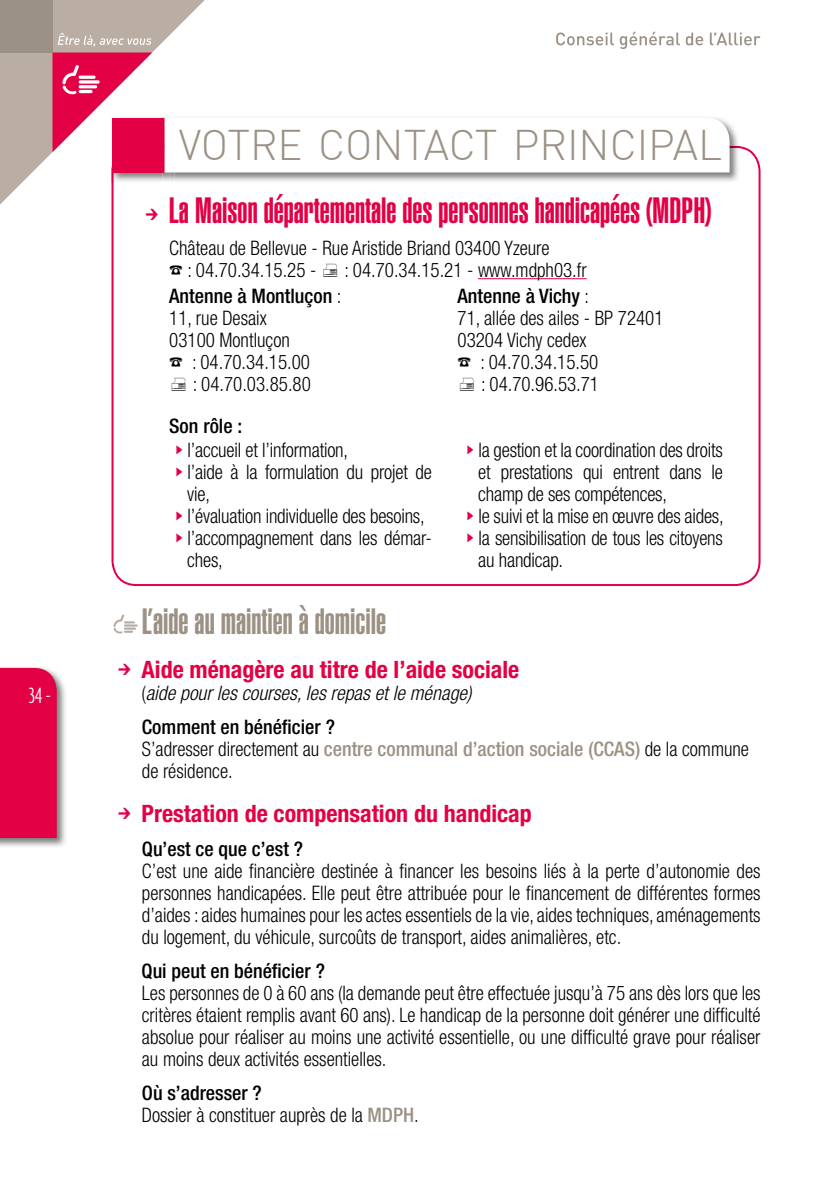
<style>
.page{position:relative;width:823px;height:1191px;background:#fff}
.page>*{position:absolute;margin:0;border:0;box-sizing:border-box;transform-origin:0 0}
.t1{font:300 42px "DIN";color:#9b9184}
.t2{font:900 extra-condensed 36px "Helvetica";color:#e30045}
.t3{font:900 extra-condensed 36px "Helvetica";color:#9b9184}
.t4{font:700 condensed 24px "Helvetica Neue";color:#e30045}
.t5{font:300 extra-condensed 24px "Agenda";color:#fff}
.t6{font:300 condensed 20px/22px "Helvetica Neue";color:#000;scale:.95 1}
.t7{font:500 condensed 20px "Helvetica Neue";color:#000}
.t8{font:italic 300 condensed 20px/34px "Helvetica Neue";color:#000}
.s1{font-family:"Bienvenue Picto Beta";font-weight:400;font-stretch:normal;font-size:24px}
.s2{font-weight:300}
.s3{font-weight:500}
.s4{font-family:"Bienvenue Picto Beta";font-weight:400;font-stretch:normal;color:#e30045}
.s5{font-family:"Bienvenue Picto Beta";font-weight:400;font-stretch:normal}
.s6{font-style:normal}
.s7{font-weight:500;font-style:normal}
.s8{font-weight:500;color:#9b9184}
</style>
<div class="page">
<svg style="left:0;top:0;width:204px;height:204px;fill:#baaea4"></svg>
<div style="left:0;top:0;width:52px;height:52px;background:#9b9184"></div>
<svg style="left:556px;top:33px;width:57px;height:12px"></svg>
<svg style="left:619px;top:32px;width:60px;height:17px"></svg>
<svg style="left:685px;top:33px;width:17px;height:12px"></svg>
<svg style="left:709px;top:33px;width:51px;height:12px"></svg>
<img style="left:0;top:667px;width:65px;height:180px">
<div style="left:0;top:668px;width:57px;height:170px;background:#e30045"></div>
<svg style="left:111px;top:146px;width:649px;height:440px"></svg>
<img style="left:110px;top:116px;width:52px;height:67px">
<img style="left:111px;top:163px;width:2px;height:20px">
<div style="left:112px;top:118px;width:52px;height:54px;background:#e30045"></div>
<img style="left:174px;top:116px;width:565px;height:67px">
<img style="left:729px;top:146px;width:10px;height:2px">
<img style="left:162px;top:116px;width:12px;height:67px">
<img style="left:162px;top:118px;width:2px;height:54px">
<svg style="left:164px;top:118px;width:565px;height:54px"></svg>
<svg style="left:52px;top:33px;width:100px;height:119px"></svg>
<hr style="left:477px;top:278px;width:109px;height:1px;background:#e30045">
<svg style="left:113px;top:614px;width:24px;height:19px"></svg>
<svg style="left:323px;top:263px;width:14px;height:14px"></svg>
<svg style="left:172px;top:377px;width:13px;height:13px"></svg>
<svg style="left:460px;top:377px;width:13px;height:13px"></svg>
<p class="t5" style="left:29px;top:682px;width:24px">34 -</p>
<h1 class="t1" style="left:179px;top:119px;width:544px">VOTRE CONTACT PRINCIPAL</h1>
<h2 class="t2" style="left:141px;top:189px;width:572px"><span class="s1">U</span> La Maison départementale des personnes handicapées (MDPH)</h2>
<p class="t6" style="left:169px;top:236px;width:401px">Château de Bellevue - Rue Aristide Briand 03400 Yzeure ☎ : 04.70.34.15.25 -</p>
<p class="t6" style="left:344px;top:258px;width:256px">: 04.70.34.15.21 - www.mdph03.fr</p>
<p class="t7" style="left:169px;top:283px;width:173px">Antenne à Montluçon <span class="s2">:</span></p>
<p class="t6" style="left:169px;top:306px;width:104px">11, rue Desaix</p>
<p class="t6" style="left:169px;top:328px;width:128px">03100 Montluçon</p>
<p class="t6" style="left:169px;top:350px;width:150px">☎ : 04.70.34.15.00</p>
<p class="t6" style="left:193px;top:372px;width:126px">: 04.70.03.85.80</p>
<p class="t6" style="left:169px;top:413px;width:190px;line-height:24.4px"><span class="s3">Son rôle :<br></span><span class="s4">S</span>l’accueil et l’information,</p>
<p class="t6" style="left:169px;top:461px;width:278px"><span class="s4">S</span>l’aide à la formulation du projet de</p>
<p class="t6" style="left:187px;top:483px;width:25px">vie,</p>
<p class="t6" style="left:169px;top:505px;width:270px"><span class="s4">S</span>l’évaluation individuelle des besoins,</p>
<p class="t6" style="left:169px;top:527px;width:278px"><span class="s4">S</span>l’accompagnement dans les démar-</p>
<p class="t6" style="left:187px;top:549px;width:39px">ches,</p>
<p class="t7" style="left:457px;top:283px;width:133px">Antenne à Vichy <span class="s2">:</span></p>
<p class="t6" style="left:457px;top:306px;width:218px">71, allée des ailes - BP 72401</p>
<p class="t6" style="left:457px;top:328px;width:137px">03204 Vichy cedex</p>
<p class="t6" style="left:457px;top:350px;width:150px">☎ : 04.70.34.15.50</p>
<p class="t6" style="left:481px;top:372px;width:126px">: 04.70.96.53.71</p>
<p class="t6" style="left:460px;top:439px;width:278px"><span class="s4">S</span>la gestion et la coordination des droits</p>
<p class="t6" style="left:478px;top:461px;width:259px">et prestations qui entrent dans le</p>
<p class="t6" style="left:478px;top:483px;width:200px">champ de ses compétences,</p>
<p class="t6" style="left:460px;top:505px;width:278px"><span class="s4">S</span>le suivi et la mise en œuvre des aides,</p>
<p class="t6" style="left:460px;top:527px;width:278px"><span class="s4">S</span>la sensibilisation de tous les citoyens</p>
<p class="t6" style="left:478px;top:549px;width:91px">au handicap.</p>
<h2 class="t3" style="left:142px;top:600px;width:246px">L’aide au maintien à domicile</h2>
<p class="t4" style="left:113px;top:654px;width:407px"><span class="s5">U</span> Aide ménagère au titre de l’aide sociale</p>
<p class="t8" style="left:141px;top:675px;width:331px"><span class="s6">(</span>aide pour les courses, les repas et le ménage)<br><span class="s7">Comment en bénéficier ?</span></p>
<p class="t6" style="left:142px;top:737px;width:640px">S’adresser directement au <span class="s8">centre communal d’action sociale (CCAS)</span> de la commune de résidence.</p>
<p class="t4" style="left:113px;top:798px;width:419px"><span class="s5">U</span> Prestation de compensation du handicap</p>
<p class="t7" style="left:142px;top:836px;width:162px">Qu’est ce que c’est ?</p>
<p class="t6" style="left:142px;top:859px;width:652px;text-align:justify">C’est une aide financière destinée à financer les besoins liés à la perte d’autonomie des personnes handicapées. Elle peut être attribuée pour le financement de différentes formes d’aides : aides humaines pour les actes essentiels de la vie, aides techniques, aménagements du logement, du véhicule, surcoûts de transport, aides animalières, etc.</p>
<p class="t7" style="left:141px;top:958px;width:185px">Qui peut en bénéficier ?</p>
<p class="t6" style="left:142px;top:981px;width:652px;text-align:justify">Les personnes de 0 à 60 ans (la demande peut être effectuée jusqu’à 75 ans dès lors que les critères étaient remplis avant 60 ans). Le handicap de la personne doit générer une difficulté absolue pour réaliser au moins une activité essentielle, ou une difficulté grave pour réaliser au moins deux activités essentielles.</p>
<p class="t6" style="left:142px;top:1081px;width:293px"><span class="s3">Où s’adresser ?<br></span>Dossier à constituer auprès de la <span class="s8">MDPH</span>.</p>
</div>
